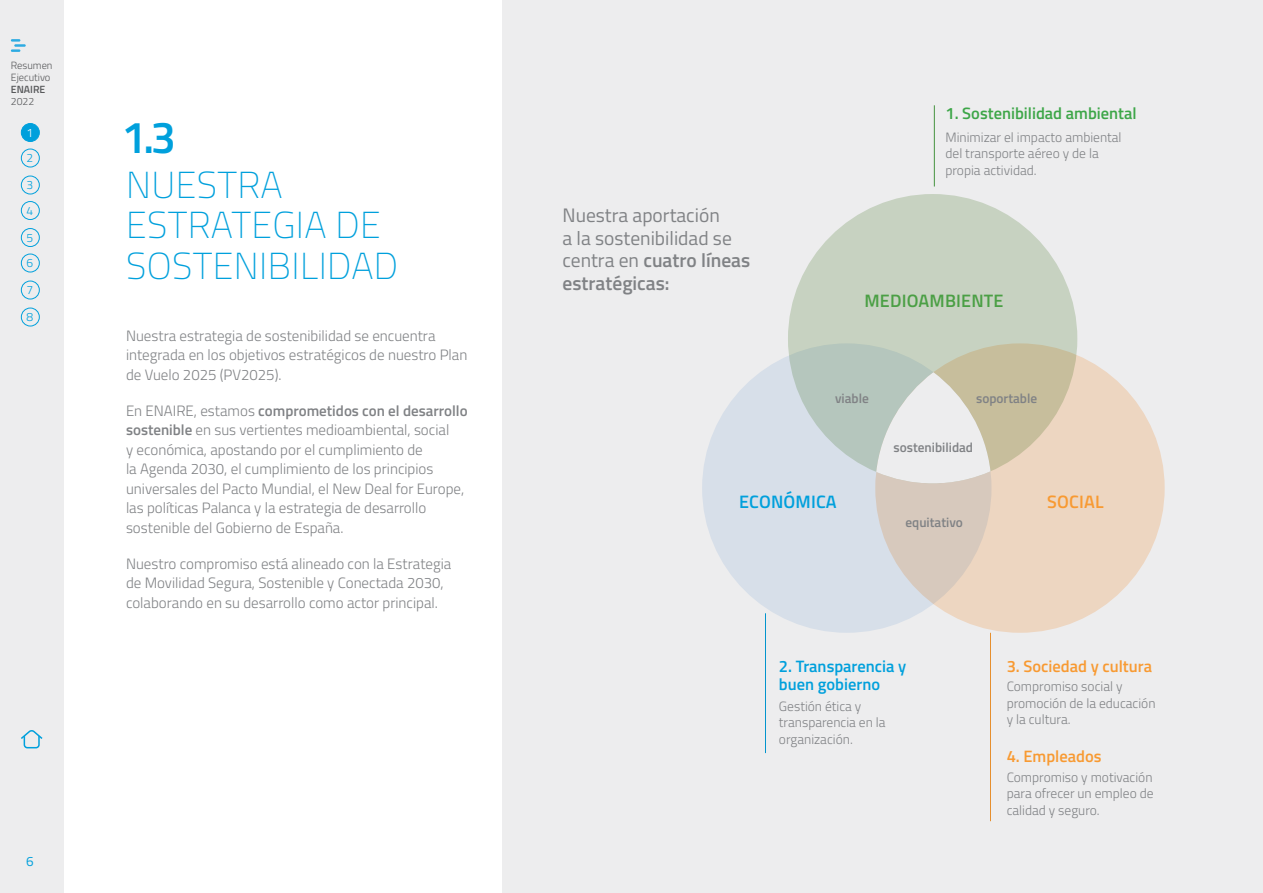
<style>
.page{position:relative;width:1263px;height:893px;background:#fff}
.page>*{position:absolute;margin:0;border:0;box-sizing:border-box;transform-origin:0 0}
.t1{font:600 45px "Titillium Web";color:#00a0dc}
.t2{font:200 37.5px/40.5px "Titillium Web";letter-spacing:.01em;color:#00a0dc}
.t3{font:19.5px/22.5px "Titillium Web";color:#808285}
.t4{font:600 18px "Titillium Web";letter-spacing:.01em;color:#4b9f45}
.t5{font:600 18px "Titillium Web";letter-spacing:.01em;color:#00a0dc}
.t6{font:600 18px "Titillium Web";letter-spacing:.01em;color:#f89a32}
.t7{font:600 16.5px "Titillium Web";color:#f89a32}
.t8{font:600 16.5px/18px "Titillium Web";color:#00a0dc}
.t9{font:600 16.5px "Titillium Web";color:#3da648}
.t10{font:300 15px/19.5px "Titillium Web";color:#808285}
.t11{font:300 13.5px/16.5px "Titillium Web";color:#808285}
.t12{font:13.5px "Titillium Web";color:#00a0dc}
.t13{font:600 13.35px "Titillium Web";color:#808285}
.t14{font:300 12px/25.5px "Titillium Web";color:#00a0dc}
.t15{font:300 12px "Titillium Web";color:#fff}
.t16{font:300 10.5px/12px "Titillium Web";color:#58595b}
.t17{font:600 10.5px "Titillium Web";color:#58595b}
.s1{font-weight:600}
</style>
<div class="page">
<div style="left:502px;top:0;width:761px;height:893px;background:#ededee"></div>
<div style="left:0;top:0;width:63px;height:893px;background:#ededee"></div>
<div style="left:21px;top:123px;width:19px;height:19px;border:1px solid #00a0dc;border-radius:50%"></div>
<div style="left:21px;top:149px;width:19px;height:18px;border:1px solid #00a0dc;border-radius:50%"></div>
<div style="left:21px;top:176px;width:19px;height:18px;border:1px solid #00a0dc;border-radius:50%"></div>
<div style="left:21px;top:201px;width:19px;height:19px;border:1px solid #00a0dc;border-radius:50%"></div>
<div style="left:21px;top:228px;width:19px;height:19px;border:1px solid #00a0dc;border-radius:50%"></div>
<div style="left:21px;top:254px;width:19px;height:18px;border:1px solid #00a0dc;border-radius:50%"></div>
<div style="left:21px;top:281px;width:19px;height:18px;border:1px solid #00a0dc;border-radius:50%"></div>
<div style="left:21px;top:308px;width:19px;height:18px;border:1px solid #00a0dc;border-radius:50%"></div>
<svg style="left:21px;top:730px;width:22px;height:19px"></svg>
<svg style="left:11px;top:39px;width:15px;height:13px"></svg>
<div style="left:21px;top:124px;width:18px;height:18px;background:#00a0dc;border-radius:50%"></div>
<div style="left:875px;top:343px;width:290px;height:290px;background:#edd6c1;border-radius:50%"></div>
<svg style="left:702px;top:343px;width:289px;height:290px;background:#d7dadf"></svg>
<svg style="left:788px;top:194px;width:289px;height:289px;background:#c4ccba"></svg>
<svg style="left:876px;top:372px;width:114px;height:111px;background:#ddded8"></svg>
<hr style="left:990px;top:633px;width:1px;height:188px;background:#f89a32">
<hr style="left:765px;top:613px;width:1px;height:140px;background:#00a0dc">
<hr style="left:934px;top:105px;width:1px;height:81px;background:#4b9f45">
<p class="t16" style="left:11px;top:59px;width:43px">Resumen<br>Ejecutivo</p>
<p class="t17" style="left:11px;top:82px;width:36px">ENAIRE</p>
<p class="t16" style="left:11px;top:95px;width:25px">2022</p>
<p class="t15" style="left:27px;top:124px;width:8px">1</p>
<p class="t1" style="left:122px;top:104px;width:56px">1.3</p>
<p class="t2" style="left:126px;top:163px;width:274px">NUESTRA<br>ESTRATEGIA DE<br>SOSTENIBILIDAD</p>
<p class="t14" style="left:27px;top:145px;width:8px">2</p>
<p class="t14" style="left:27px;top:172px;width:8px">3<br>4</p>
<p class="t14" style="left:27px;top:224px;width:8px">5<br>6</p>
<p class="t14" style="left:27px;top:277px;width:8px">7</p>
<p class="t14" style="left:27px;top:304px;width:8px">8</p>
<p class="t10" style="left:126px;top:325px;width:343px">Nuestra estrategia de sostenibilidad se encuentra integrada en los objetivos estratégicos de nuestro Plan de Vuelo 2025 (PV2025).</p>
<p class="t10" style="left:126px;top:400px;width:343px">En ENAIRE, estamos <span class="s1">comprometidos con el desarrollo sostenible</span> en sus vertientes medioambiental, social<br>y económica, apostando por el cumplimiento de<br>la Agenda 2030, el cumplimiento de los principios universales del Pacto Mundial, el New Deal for Europe, las políticas Palanca y la estrategia de desarrollo sostenible del Gobierno de España.</p>
<p class="t10" style="left:126px;top:553px;width:327px">Nuestro compromiso está alineado con la Estrategia de Movilidad Segura, Sostenible y Conectada 2030, colaborando en su desarrollo como actor principal.</p>
<p class="t12" style="left:26px;top:851px;width:9px">6</p>
<p class="t9" style="left:945px;top:101px;width:193px">1. Sostenibilidad ambiental</p>
<p class="t3" style="left:562px;top:203px;width:189px">Nuestra aportación<br>a la sostenibilidad se centra en <span class="s1">cuatro líneas estratégicas:</span></p>
<p class="t11" style="left:945px;top:128px;width:178px">Minimizar el impacto ambiental del transporte aéreo y de la propia actividad.</p>
<p class="t4" style="left:864px;top:287px;width:141px">MEDIOAMBIENTE</p>
<p class="t13" style="left:835px;top:388px;width:35px">viable</p>
<p class="t13" style="left:976px;top:388px;width:63px">soportable</p>
<p class="t13" style="left:893px;top:437px;width:81px">sostenibilidad</p>
<p class="t5" style="left:739px;top:488px;width:99px">ECONÓMICA</p>
<p class="t6" style="left:1047px;top:488px;width:58px">SOCIAL</p>
<p class="t13" style="left:905px;top:512px;width:59px">equitativo</p>
<p class="t8" style="left:779px;top:656px;width:129px">2. Transparencia y buen gobierno</p>
<p class="t11" style="left:779px;top:697px;width:108px">Gestión ética y transparencia en la organización.</p>
<p class="t7" style="left:1007px;top:654px;width:147px">3. Sociedad y cultura</p>
<p class="t11" style="left:1007px;top:678px;width:150px">Compromiso social y promoción de la educación y la cultura.</p>
<p class="t7" style="left:1007px;top:744px;width:96px">4. Empleados</p>
<p class="t11" style="left:1007px;top:768px;width:149px;text-align:justify">Compromiso y motivación para ofrecer un empleo de calidad y seguro.</p>
</div>
